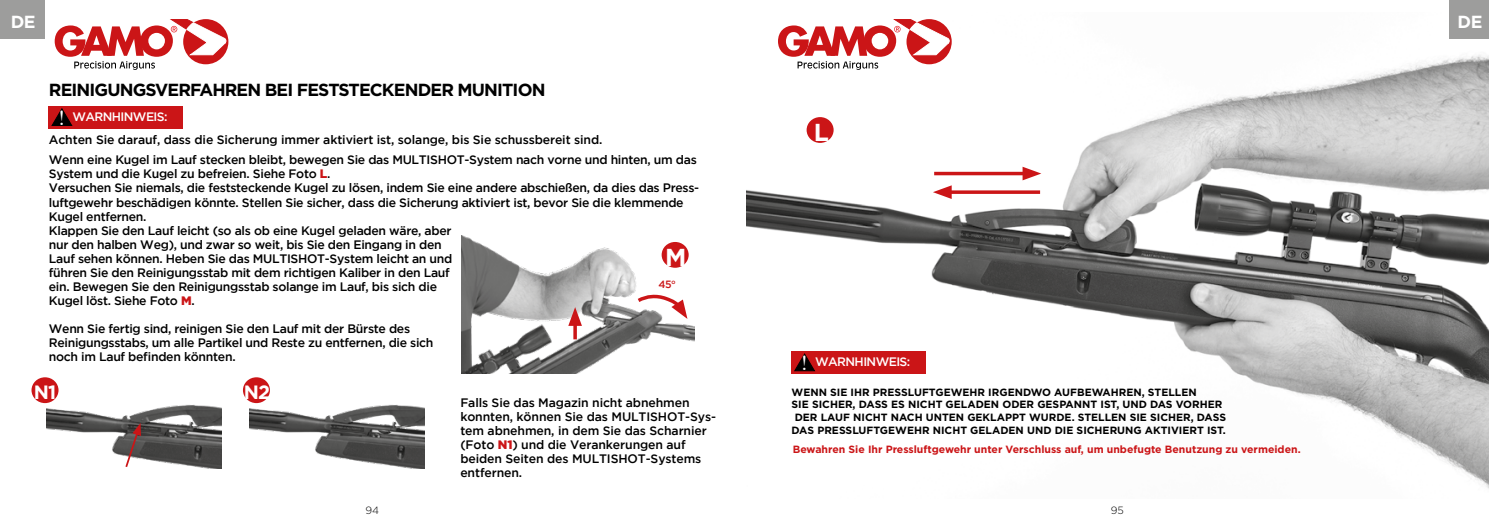
<style>
.page{position:relative;width:1489px;height:521px;background:#fff}
.page>*{position:absolute;margin:0;border:0;box-sizing:border-box;transform-origin:0 0}
.t1{font:700 24.5px "Gotham";color:#fff}
.t2{font:21.18px "Times";color:#fff}
.t3{font:700 19.25px "Gotham";color:#fff}
.t4{font:700 17.5px "Gotham";letter-spacing:-.05em;color:#000}
.t5{font:700 17.5px "Gotham";color:#fff}
.t6{font:500 12.25px/14px "Gotham";letter-spacing:-.025em;color:#000}
.t7{font:500 12.25px "Gotham";letter-spacing:-.05em;color:#fff}
.t8{font:700 10.5px/12.6px "Gotham";color:#000}
.t9{font:700 10.5px "Gotham";color:#cb1517}
.t10{font:300 10.5px "Gotham";color:#000}
.t11{font:500 10.5px "Gotham";color:#cb1517}
.s1{font-weight:900;color:#cb1517}
</style>
<div class="page">
<img style="left:746px;top:31px;width:742px;height:457px">
<div style="left:0;top:0;width:44px;height:39px;background:#9d9d9c"></div>
<hr style="left:934px;top:172px;width:95px;height:3px;background:#cb1517">
<svg style="left:1022px;top:167px;width:19px;height:13px"></svg>
<svg style="left:951px;top:190px;width:89px;height:4px"></svg>
<svg style="left:932px;top:185px;width:19px;height:14px"></svg>
<div style="left:807px;top:118px;width:25px;height:24px;background:#cb1517;border-radius:50%"></div>
<div style="left:806px;top:117px;width:27px;height:26px;border:2px solid #cb1517;border-radius:50%"></div>
<img style="left:461px;top:235px;width:233px;height:139px">
<div style="left:662px;top:243px;width:25px;height:24px;background:#cb1517;border-radius:50%"></div>
<div style="left:661px;top:242px;width:27px;height:26px;border:2px solid #cb1517;border-radius:50%"></div>
<svg style="left:633px;top:291px;width:54px;height:28px"></svg>
<svg style="left:573px;top:326px;width:4px;height:13px"></svg>
<svg style="left:568px;top:307px;width:14px;height:19px"></svg>
<div style="left:1448px;top:0;width:40px;height:39px;background:#9d9d9c"></div>
<div style="left:49px;top:106px;width:134px;height:22px;background:#cb1517"></div>
<svg style="left:51px;top:108px;width:22px;height:18px"></svg>
<div style="left:791px;top:351px;width:134px;height:23px;background:#cb1517"></div>
<svg style="left:794px;top:353px;width:22px;height:19px"></svg>
<div style="left:32px;top:378px;width:26px;height:24px;background:#cb1517;border-radius:50%"></div>
<div style="left:31px;top:377px;width:27px;height:26px;border:2px solid #cb1517;border-radius:50%"></div>
<div style="left:244px;top:378px;width:25px;height:24px;background:#cb1517;border-radius:50%"></div>
<div style="left:243px;top:377px;width:27px;height:26px;border:2px solid #cb1517;border-radius:50%"></div>
<img style="left:46px;top:379px;width:175px;height:90px">
<svg style="left:124px;top:423px;width:17px;height:46px"></svg>
<img style="left:250px;top:379px;width:175px;height:90px">
<svg style="left:55px;top:19px;width:171px;height:51px"></svg>
<svg style="left:778px;top:19px;width:171px;height:51px"></svg>
<h3 class="t5" style="left:11px;top:11px;width:26px">DE</h3>
<h3 class="t4" style="left:49px;top:80px;width:498px">REINIGUNGSVERFAHREN BEI FESTSTECKENDER MUNITION</h3>
<p class="t6" style="left:49px;top:132px;width:555px">Achten Sie darauf, dass die Sicherung immer aktiviert ist, solange, bis Sie schussbereit sind.</p>
<h2 class="t2" style="left:58px;top:98px;width:9px">!</h2>
<p class="t7" style="left:72px;top:110px;width:97px">WARNHINWEIS:</p>
<p class="t6" style="left:49px;top:153px;width:651px">Wenn eine Kugel im Lauf stecken bleibt, bewegen Sie das MULTISHOT-System nach vorne und hinten, um das System und die Kugel zu befreien. Siehe Foto <span class="s1">L</span>.<br>Versuchen Sie niemals, die feststeckende Kugel zu lösen, indem Sie eine andere abschießen, da dies das Press&shy;luftgewehr beschädigen könnte. Stellen Sie sicher, dass die Sicherung aktiviert ist, bevor Sie die klemmende Kugel entfernen.<br>Klappen Sie den Lauf leicht (so als ob eine Kugel geladen wäre, aber<br>nur den halben Weg), und zwar so weit, bis Sie den Eingang in den<br>Lauf sehen können. Heben Sie das MULTISHOT-System leicht an und<br>führen Sie den Reinigungsstab mit dem richtigen Kaliber in den Lauf<br>ein. Bewegen Sie den Reinigungsstab solange im Lauf, bis sich die<br>Kugel löst. Siehe Foto <span class="s1">M</span>.</p>
<p class="t6" style="left:49px;top:321px;width:386px">Wenn Sie fertig sind, reinigen Sie den Lauf mit der Bürste des<br>Reinigungsstabs, um alle Partikel und Reste zu entfernen, die sich noch im Lauf befinden könnten.</p>
<h1 class="t1" style="left:665px;top:243px;width:23px">M</h1>
<p class="t11" style="left:658px;top:278px;width:18px">45<sup>o</sup></p>
<h3 class="t3" style="left:34px;top:381px;width:24px">N1</h3>
<h3 class="t3" style="left:244px;top:381px;width:28px">N2</h3>
<p class="t6" style="left:460px;top:395px;width:257px">Falls Sie das Magazin nicht abnehmen konnten, können Sie das MULTISHOT-Sys&shy;tem abnehmen, in dem Sie das Scharnier (Foto <span class="s1">N1</span>) und die Verankerungen auf beiden Seiten des MULTISHOT-Systems entfernen.</p>
<h1 class="t1" style="left:813px;top:118px;width:17px">L</h1>
<h2 class="t2" style="left:800px;top:343px;width:9px">!</h2>
<p class="t7" style="left:815px;top:355px;width:97px">WARNHINWEIS:</p>
<p class="t8" style="left:791px;top:385px;width:436px">WENN SIE IHR PRESSLUFTGEWEHR IRGENDWO AUFBEWAHREN, STELLEN<br>SIE SICHER, DASS ES NICHT GELADEN ODER GESPANNT IST, UND DAS VORHER DER LAUF NICHT NACH UNTEN GEKLAPPT WURDE. STELLEN SIE SICHER, DASS DAS PRESSLUFTGEWEHR NICHT GELADEN UND DIE SICHERUNG AKTIVIERT IST.</p>
<p class="t9" style="left:792px;top:443px;width:509px">Bewahren Sie Ihr Pressluftgewehr unter Verschluss auf, um unbefugte Benutzung zu vermeiden.</p>
<p class="t10" style="left:365px;top:505px;width:15px">94</p>
<p class="t10" style="left:1110px;top:505px;width:15px">95</p>
<h3 class="t5" style="left:1457px;top:11px;width:26px">DE</h3>
</div>
